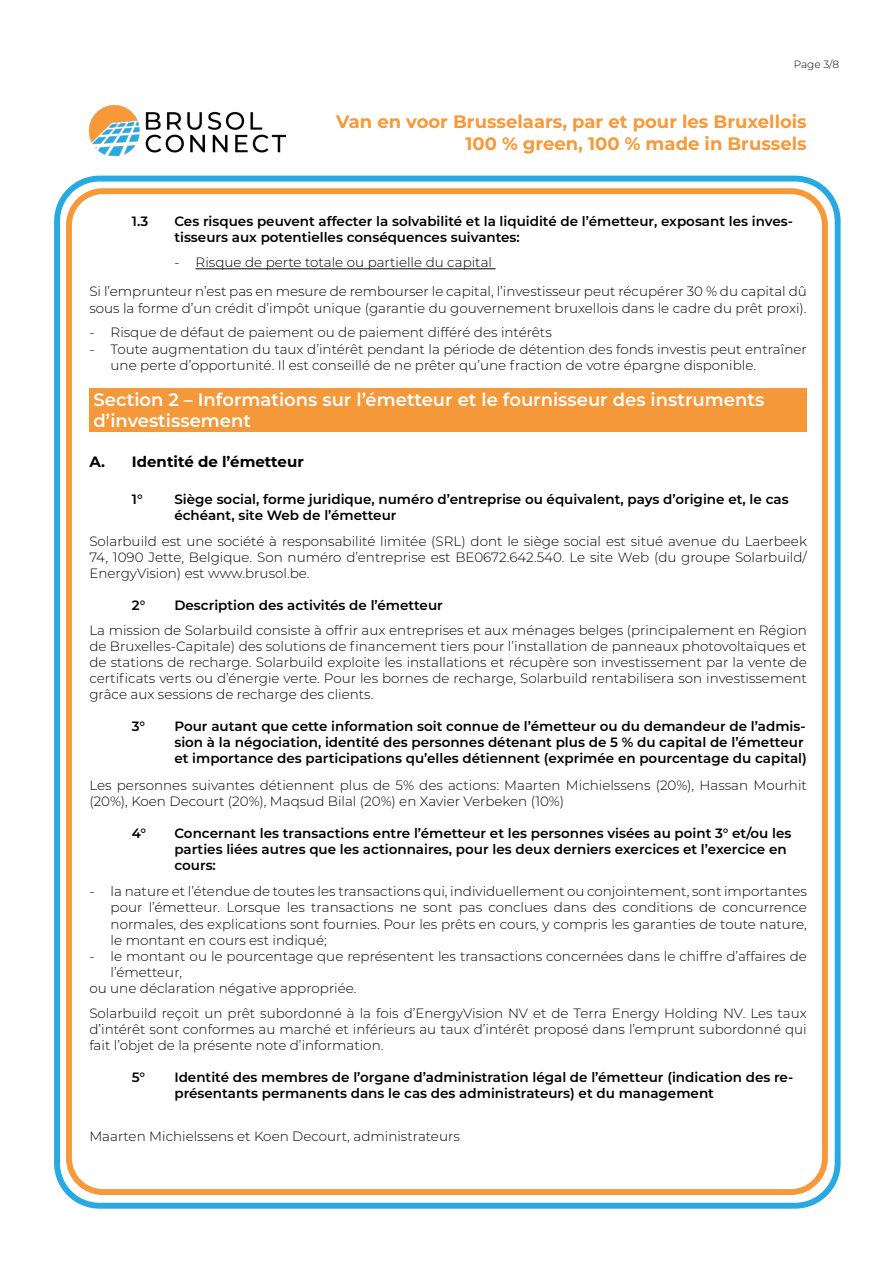
<style>
.page{position:relative;width:893px;height:1263px;background:#fff}
.page>*{position:absolute;margin:0;border:0;box-sizing:border-box;transform-origin:0 0}
.t1{font:600 18px/21.6px "Montserrat";color:#fff}
.t2{font:700 18px/21.6px "Montserrat";color:#f89939;text-align:right}
.t3{font:700 15px "Montserrat";color:#000}
.t4{font:300 13.5px/16.2px "Montserrat";color:#000}
.t5{font:600 13.5px/16.2px "Montserrat";color:#000}
.t6{font:300 10.5px "Montserrat";color:#000}
</style>
<div class="page">
<div style="left:54px;top:176px;width:787px;height:1033px;border:6px solid #26aae1;border-radius:43px"></div>
<div style="left:66px;top:188px;width:762px;height:1007px;border:6px solid #f89939;border-radius:34px"></div>
<img style="left:89px;top:105px;width:196px;height:50px">
<hr style="left:196px;top:268px;width:300px;height:1px;background:#000">
<div style="left:89px;top:388px;width:718px;height:44px;background:#f4983a"></div>
<p class="t6" style="left:794px;top:57px;width:47px">Page 3/8</p>
<h1 class="t2" style="left:336px;top:110px;width:472px">Van en voor Brusselaars, par et pour les Bruxellois<br>100 % green, 100 % made in Brussels</h1>
<p class="t5" style="left:132px;top:212px;width:18px">1.3</p>
<p class="t5" style="left:174px;top:212px;width:620px">Ces risques peuvent affecter la solvabilité et la liquidité de l’émetteur, exposant les inves&shy;tisseurs aux potentielles conséquences suivantes:</p>
<p class="t4" style="left:89px;top:248px;width:719px;line-height:29px;text-indent:85px">‐ Risque de perte totale ou partielle du capital<br>Si l’emprunteur n’est pas en mesure de rembourser le capital, l’investisseur peut récupérer 30 % du capital dû</p>
<p class="t4" style="left:89px;top:295px;width:719px;line-height:24.8px">sous la forme d’un crédit d’impôt unique (garantie du gouvernement bruxellois dans le cadre du prêt proxi). ‐ Risque de défaut de paiement ou de paiement différé des intérêts</p>
<p class="t4" style="left:111px;top:340px;width:698px;text-indent:-21px">‐ Toute augmentation du taux d’intérêt pendant la période de détention des fonds investis peut entraîner une perte d’opportunité. Il est conseillé de ne prêter qu’une fraction de votre épargne disponible.</p>
<h1 class="t1" style="left:94px;top:388px;width:672px">Section 2 – Informations sur l’émetteur et le fournisseur des instruments d’investissement</h1>
<p class="t3" style="left:89px;top:450px;width:216px">A. Identité de l’émetteur</p>
<p class="t5" style="left:132px;top:491px;width:12px">1°</p>
<p class="t5" style="left:174px;top:491px;width:616px">Siège social, forme juridique, numéro d’entreprise ou équivalent, pays d’origine et, le cas échéant, site Web de l’émetteur</p>
<p class="t4" style="left:89px;top:532px;width:719px;text-align:justify">Solarbuild est une société à responsabilité limitée (SRL) dont le siège social est situé avenue du Laerbeek 74, 1090 Jette, Belgique. Son numéro d’entreprise est BE0672.642.540. Le site Web (du groupe Solarbuild/ EnergyVision) est www.brusol.be.</p>
<p class="t5" style="left:132px;top:596px;width:15px">2°</p>
<p class="t5" style="left:174px;top:596px;width:270px">Description des activités de l’émetteur</p>
<p class="t4" style="left:89px;top:621px;width:719px;text-align:justify">La mission de Solarbuild consiste à offrir aux entreprises et aux ménages belges (principalement en Région de Bruxelles-Capitale) des solutions de financement tiers pour l’installation de panneaux photovoltaïques et de stations de recharge. Solarbuild exploite les installations et récupère son investissement par la vente de certificats verts ou d’énergie verte. Pour les bornes de recharge, Solarbuild rentabilisera son investissement grâce aux sessions de recharge des clients.</p>
<p class="t5" style="left:132px;top:717px;width:15px">3°</p>
<p class="t5" style="left:174px;top:717px;width:634px">Pour autant que cette information soit connue de l’émetteur ou du demandeur de l’admis&shy;sion à la négociation, identité des personnes détenant plus de 5 % du capital de l’émetteur et importance des participations qu’elles détiennent (exprimée en pourcentage du capital)</p>
<p class="t4" style="left:89px;top:776px;width:719px">Les personnes suivantes détiennent plus de 5% des actions: Maarten Michielssens (20%), Hassan Mourhit (20%), Koen Decourt (20%), Maqsud Bilal (20%) en Xavier Verbeken (10%)</p>
<p class="t5" style="left:132px;top:824px;width:16px">4°</p>
<p class="t5" style="left:174px;top:824px;width:618px">Concernant les transactions entre l’émetteur et les personnes visées au point 3° et/ou les parties liées autres que les actionnaires, pour les deux derniers exercices et l’exercice en cours:</p>
<p class="t4" style="left:89px;top:883px;width:719px">‐ la nature et l’étendue de toutes les transactions qui, individuellement ou conjointement, sont importantes</p>
<p class="t4" style="left:111px;top:899px;width:698px">pour l’émetteur. Lorsque les transactions ne sont pas conclues dans des conditions de concurrence</p>
<p class="t4" style="left:111px;top:915px;width:698px">normales, des explications sont fournies. Pour les prêts en cours, y compris les garanties de toute nature,</p>
<p class="t4" style="left:111px;top:931px;width:218px">le montant en cours est indiqué;</p>
<p class="t4" style="left:89px;top:948px;width:719px">‐ le montant ou le pourcentage que représentent les transactions concernées dans le chiffre d’affaires de</p>
<p class="t4" style="left:111px;top:964px;width:73px">l’émetteur,</p>
<p class="t4" style="left:89px;top:980px;width:269px">ou une déclaration négative appropriée.</p>
<p class="t4" style="left:89px;top:1005px;width:719px;text-align:justify">Solarbuild reçoit un prêt subordonné à la fois d’EnergyVision NV et de Terra Energy Holding NV. Les taux d’intérêt sont conformes au marché et inférieurs au taux d’intérêt proposé dans l’emprunt subordonné qui fait l’objet de la présente note d’information.</p>
<p class="t5" style="left:132px;top:1069px;width:15px">5°</p>
<p class="t5" style="left:174px;top:1069px;width:620px">Identité des membres de l’organe d’administration légal de l’émetteur (indication des re&shy;présentants permanents dans le cas des administrateurs) et du management</p>
<p class="t4" style="left:89px;top:1127px;width:372px">Maarten Michielssens et Koen Decourt, administrateurs</p>
</div>
